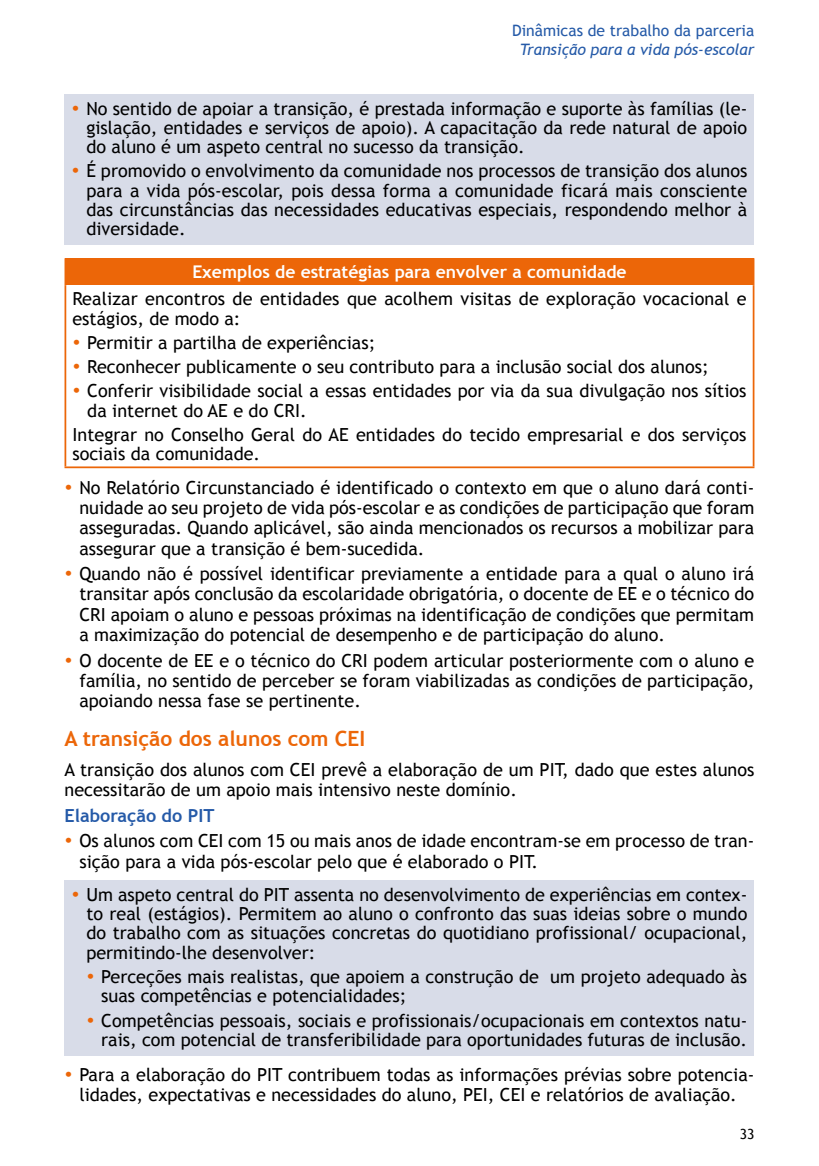
<style>
.page{position:relative;width:819px;height:1166px;background:#fff}
.page>*{position:absolute;margin:0;border:0;box-sizing:border-box;transform-origin:0 0}
.t1{font:700 21px "Trebuchet MS";color:#ec6608}
.t2{font:18.03px/19.2px "Trebuchet MS";color:#000;text-align:justify}
.t3{font:700 18.03px "Trebuchet MS";color:#255aa8}
.t4{font:700 17.5px "Trebuchet MS";color:#fff}
.t5{font:15.75px "Trebuchet MS";color:#255aa8}
.t6{font:italic 15.75px "Trebuchet MS";color:#255aa8}
.t7{font:14px "Trebuchet MS";color:#000}
.s1{color:#ec6608}
</style>
<div class="page">
<div style="left:64px;top:94px;width:690px;height:151px;background:#d8dce8"></div>
<div style="left:65px;top:258px;width:688px;height:27px;background:#ec6608"></div>
<hr style="left:64px;top:258px;width:2px;height:27px;background:#ec6608">
<hr style="left:752px;top:258px;width:2px;height:27px;background:#ec6608">
<hr style="left:64px;top:285px;width:2px;height:181px;background:#ec6608">
<hr style="left:752px;top:285px;width:2px;height:181px;background:#ec6608">
<hr style="left:64px;top:466px;width:690px;height:2px;background:#ec6608">
<div style="left:64px;top:880px;width:690px;height:176px;background:#d8dce8"></div>
<p class="t5" style="left:512px;top:21px;width:244px">Dinâmicas de trabalho da parceria</p>
<p class="t6" style="left:519px;top:40px;width:236px">Transição para a vida pós-escolar</p>
<p class="t2" style="left:86px;top:99px;width:662px;text-indent:-15px"><span class="s1">•</span> No sentido de apoiar a transição, é prestada informação e suporte às famílias (le&shy;gislação, entidades e serviços de apoio). A capacitação da rede natural de apoio do aluno é um aspeto central no sucesso da transição.</p>
<p class="t2" style="left:86px;top:162px;width:662px;text-indent:-15px"><span class="s1">•</span> É promovido o envolvimento da comunidade nos processos de transição dos alunos para a vida pós-escolar, pois dessa forma a comunidade ficará mais consciente das circunstâncias das necessidades educativas especiais, respondendo melhor à diversidade.</p>
<p class="t4" style="left:192px;top:261px;width:436px">Exemplos de estratégias para envolver a comunidade</p>
<p class="t2" style="left:72px;top:290px;width:675px">Realizar encontros de entidades que acolhem visitas de exploração vocacional e estágios, de modo a:</p>
<p class="t2" style="left:72px;top:333px;width:304px"><span class="s1">•</span> Permitir a partilha de experiências;</p>
<p class="t2" style="left:72px;top:357px;width:637px"><span class="s1">•</span> Reconhecer publicamente o seu contributo para a inclusão social dos alunos;</p>
<p class="t2" style="left:87px;top:382px;width:660px;text-indent:-15px"><span class="s1">•</span> Conferir visibilidade social a essas entidades por via da sua divulgação nos sítios da internet do AE e do CRI.</p>
<p class="t2" style="left:72px;top:425px;width:675px">Integrar no Conselho Geral do AE entidades do tecido empresarial e dos serviços sociais da comunidade.</p>
<p class="t2" style="left:79px;top:477px;width:676px;line-height:20.3px;text-indent:-15px"><span class="s1">•</span> No Relatório Circunstanciado é identificado o contexto em que o aluno dará conti&shy;nuidade ao seu projeto de vida pós-escolar e as condições de participação que foram asseguradas. Quando aplicável, são ainda mencionados os recursos a mobilizar para assegurar que a transição é bem-sucedida.</p>
<p class="t2" style="left:79px;top:564px;width:676px;line-height:20.3px;text-indent:-15px"><span class="s1">•</span> Quando não é possível identificar previamente a entidade para a qual o aluno irá transitar após conclusão da escolaridade obrigatória, o docente de EE e o técnico do CRI apoiam o aluno e pessoas próximas na identificação de condições que permitam a maximização do potencial de desempenho e de participação do aluno.</p>
<p class="t2" style="left:79px;top:650px;width:676px;line-height:20.3px;text-indent:-15px"><span class="s1">•</span> O docente de EE e o técnico do CRI podem articular posteriormente com o aluno e família, no sentido de perceber se foram viabilizadas as condições de participação, apoiando nessa fase se pertinente.</p>
<p class="t1" style="left:64px;top:725px;width:302px">A transição dos alunos com CEI</p>
<p class="t2" style="left:64px;top:760px;width:691px;line-height:20.3px">A transição dos alunos com CEI prevê a elaboração de um PIT, dado que estes alunos necessitarão de um apoio mais intensivo neste domínio.</p>
<p class="t3" style="left:64px;top:804px;width:151px">Elaboração do PIT</p>
<p class="t2" style="left:79px;top:831px;width:676px;line-height:20.3px;text-indent:-15px"><span class="s1">•</span> Os alunos com CEI com 15 ou mais anos de idade encontram-se em processo de tran&shy;sição para a vida pós-escolar pelo que é elaborado o PIT.</p>
<p class="t2" style="left:86px;top:885px;width:662px;text-indent:-15px"><span class="s1">•</span> Um aspeto central do PIT assenta no desenvolvimento de experiências em contex&shy;to real (estágios). Permitem ao aluno o confronto das suas ideias sobre o mundo do trabalho com as situações concretas do quotidiano profissional/ ocupacional, permitindo-lhe desenvolver:</p>
<p class="t2" style="left:101px;top:967px;width:647px;text-indent:-15px"><span class="s1">•</span> Perceções mais realistas, que apoiem a construção de um projeto adequado às suas competências e potencialidades;</p>
<p class="t2" style="left:86px;top:1011px;width:662px;text-align:right"><span class="s1">•</span> Competências pessoais, sociais e profissionais/ocupacionais em contextos natu&shy;rais, com potencial de transferibilidade para oportunidades futuras de inclusão.</p>
<p class="t2" style="left:64px;top:1065px;width:691px;line-height:20.3px;text-align:center"><span class="s1">•</span> Para a elaboração do PIT contribuem todas as informações prévias sobre potencia&shy;lidades, expectativas e necessidades do aluno, PEI, CEI e relatórios de avaliação.</p>
<p class="t7" style="left:739px;top:1125px;width:16px">33</p>
</div>
